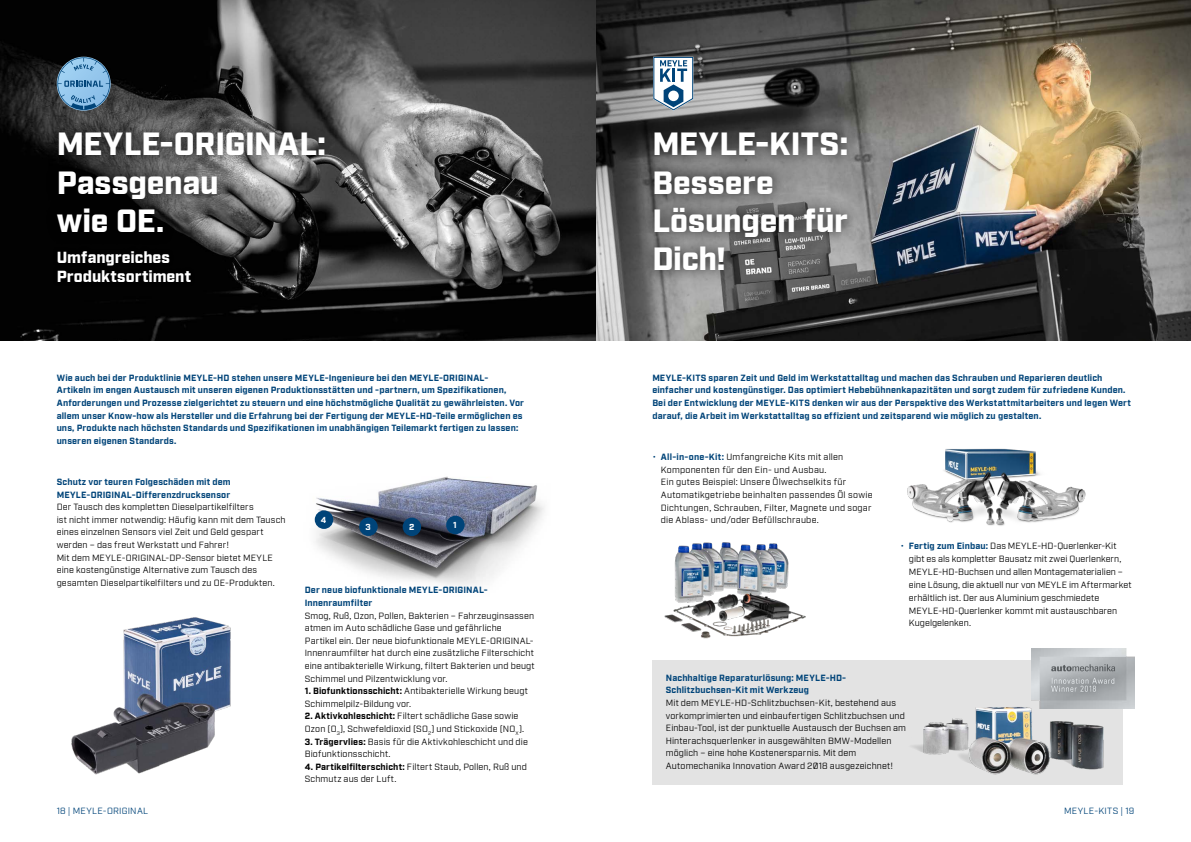
<style>
.page{position:relative;width:1191px;height:842px;background:#fff}
.page>*{position:absolute;margin:0;border:0;box-sizing:border-box;transform-origin:0 0}
.t1{font:900 32px/38.4px "Industry Meyle";color:#fff}
.t2{font:900 16px/19.2px "Industry Meyle";color:#fff}
.t3{font:9px/12.6px "Industry Meyle";letter-spacing:.015em;color:#000}
.t4{font:700 9px/12.6px "Industry Meyle";letter-spacing:.01em;color:#004479}
.t5{font:9px "Industry Meyle";letter-spacing:.035em;color:#004479}
.t6{font:700 8.7px "Industry Meyle";color:#fff}
.s1{font-weight:700}
.s2{color:#004479}
.s3{font-weight:700;color:#004479}
</style>
<div class="page">
<img style="left:314px;top:476px;width:230px;height:110px">
<div style="left:446px;top:516px;width:18px;height:18px;background:#004479;border-radius:50%"></div>
<div style="left:403px;top:518px;width:18px;height:18px;background:#004479;border-radius:50%"></div>
<div style="left:359px;top:517px;width:19px;height:19px;background:#004479;border-radius:50%"></div>
<div style="left:315px;top:510px;width:18px;height:19px;background:#004479;border-radius:50%"></div>
<div style="left:652px;top:660px;width:471px;height:125px;background:#e3e3e3"></div>
<img style="left:0;top:0;width:1191px;height:340px">
<div style="left:45px;top:120px;width:292px;height:125px;background:#000;opacity:.8"></div>
<div style="left:53px;top:246px;width:142px;height:41px;background:#000"></div>
<svg style="left:57px;top:57px;width:53px;height:53px;background:#6893b4"></svg>
<svg style="left:653px;top:57px;width:40px;height:54px"></svg>
<img style="left:664px;top:542px;width:142px;height:97px">
<div style="left:641px;top:120px;width:218px;height:163px;background:#000;opacity:.8"></div>
<img style="left:71px;top:617px;width:160px;height:158px">
<img style="left:912px;top:707px;width:201px;height:68px">
<img style="left:1031px;top:649px;width:103px;height:59px">
<img style="left:907px;top:448px;width:179px;height:78px">
<h1 class="t1" style="left:57px;top:127px;width:271px">MEYLE-ORIGINAL:<br>Passgenau<br>wie OE.</h1>
<h2 class="t2" style="left:57px;top:248px;width:136px">Umfangreiches<br>Produktsortiment</h2>
<p class="t4" style="left:57px;top:372px;width:469px">Wie auch bei der Produktlinie MEYLE-HD stehen unsere MEYLE-Ingenieure bei den MEYLE-ORIGINAL-Artikeln im engen Austausch mit unseren eigenen Produktionsstätten und -partnern, um Spezifikationen, Anforderungen und Prozesse zielgerichtet zu steuern und eine höchstmögliche Qualität zu gewährleisten. Vor allem unser Know-how als Hersteller und die Erfahrung bei der Fertigung der MEYLE-HD-Teile ermöglichen es uns, Produkte nach höchsten Standards und Spezifikationen im unabhängigen Teilemarkt fertigen zu lassen: unseren eigenen Standards.</p>
<p class="t4" style="left:57px;top:476px;width:175px">Schutz vor teuren Folgeschäden mit dem<br>MEYLE-ORIGINAL-Differenzdrucksensor</p>
<p class="t3" style="left:57px;top:501px;width:230px">Der Tausch des kompletten Dieselpartikelfilters<br>ist nicht immer notwendig: Häufig kann mit dem Tausch eines einzelnen Sensors viel Zeit und Geld gespart werden – das freut Werkstatt und Fahrer!<br>Mit dem MEYLE-ORIGINAL-DP-Sensor bietet MEYLE eine kostengünstige Alternative zum Tausch des gesamten Dieselpartikelfilters und zu OE-Produkten.</p>
<p class="t4" style="left:305px;top:584px;width:185px">Der neue biofunktionale MEYLE-ORIGINAL-<br>Innenraumfilter</p>
<p class="t3" style="left:305px;top:609px;width:231px">Smog, Ruß, Ozon, Pollen, Bakterien – Fahrzeuginsassen atmen im Auto schädliche Gase und gefährliche Partikel ein. Der neue biofunktionale MEYLE-ORIGINAL-Innenraumfilter hat durch eine zusätzliche Filterschicht eine antibakterielle Wirkung, filtert Bakterien und beugt Schimmel und Pilzentwicklung vor.</p>
<p class="t3" style="left:305px;top:685px;width:224px"><span class="s1">1. Biofunktionsschicht:</span> Antibakterielle Wirkung beugt<br>Schimmelpilz-Bildung vor.</p>
<p class="t3" style="left:305px;top:710px;width:221px"><span class="s1">2. Aktivkohleschicht:</span> Filtert schädliche Gase sowie<br>Ozon (O<sub>3</sub>), Schwefeldioxid (SO<sub>2</sub>) und Stickoxide (NO<sub>X</sub>).</p>
<p class="t3" style="left:305px;top:735px;width:225px"><span class="s1">3. Trägervlies:</span> Basis für die Aktivkohleschicht und die<br>Biofunktionsschicht.</p>
<p class="t3" style="left:305px;top:761px;width:223px"><span class="s1">4. Partikelfilterschicht:</span> Filtert Staub, Pollen, Ruß und<br>Schmutz aus der Luft.</p>
<p class="t6" style="left:321px;top:515px;width:7px">4</p>
<p class="t6" style="left:365px;top:522px;width:7px">3</p>
<p class="t6" style="left:409px;top:522px;width:7px">2</p>
<p class="t6" style="left:453px;top:520px;width:5px">1</p>
<h1 class="t1" style="left:652px;top:127px;width:197px">MEYLE-KITS:<br>Bessere<br>Lösungen für<br>Dich!</h1>
<p class="t4" style="left:652px;top:372px;width:480px">MEYLE-KITS sparen Zeit und Geld im Werkstattalltag und machen das Schrauben und Reparieren deutlich einfacher und kostengünstiger. Das optimiert Hebebühnenkapazitäten und sorgt zudem für zufriedene Kunden.<br>Bei der Entwicklung der MEYLE-KITS denken wir aus der Perspektive des Werkstattmitarbeiters und legen Wert darauf, die Arbeit im Werkstattalltag so effizient und zeitsparend wie möglich zu gestalten.</p>
<p class="t3" style="left:661px;top:451px;width:213px;text-indent:-9px"><span class="s2">•</span> <span class="s3">All-in-one-Kit:</span> Umfangreiche Kits mit allen Komponenten für den Ein- und Ausbau.<br>Ein gutes Beispiel: Unsere Ölwechselkits für Automatikgetriebe beinhalten passendes Öl sowie Dichtungen, Schrauben, Filter, Magnete und sogar die Ablass- und/oder Befüllschraube.</p>
<p class="t3" style="left:909px;top:539px;width:224px;line-height:13px;text-indent:-9px"><span class="s2">•</span> <span class="s3">Fertig zum Einbau:</span> Das MEYLE-HD-Querlenker-Kit gibt es als kompletter Bausatz mit zwei Querlenkern, MEYLE-HD-Buchsen und allen Montagematerialien – eine Lösung, die aktuell nur von MEYLE im Aftermarket erhältlich ist. Der aus Aluminium geschmiedete MEYLE-HD-Querlenker kommt mit austauschbaren Kugelgelenken.</p>
<p class="t4" style="left:666px;top:672px;width:182px">Nachhaltige Reparaturlösung: MEYLE-HD-<br>Schlitzbuchsen-Kit mit Werkzeug</p>
<p class="t3" style="left:666px;top:697px;width:242px">Mit dem MEYLE-HD-Schlitzbuchsen-Kit, bestehend aus vorkomprimierten und einbaufertigen Schlitzbuchsen und Einbau-Tool, ist der punktuelle Austausch der Buchsen am Hinterachsquerlenker in ausgewählten BMW-Modellen möglich – eine hohe Kostenersparnis. Mit dem Automechanika Innovation Award 2018 ausgezeichnet!</p>
<p class="t5" style="left:57px;top:805px;width:93px">18 | MEYLE-ORIGINAL</p>
<p class="t5" style="left:1064px;top:805px;width:72px">MEYLE-KITS | 19</p>
</div>
